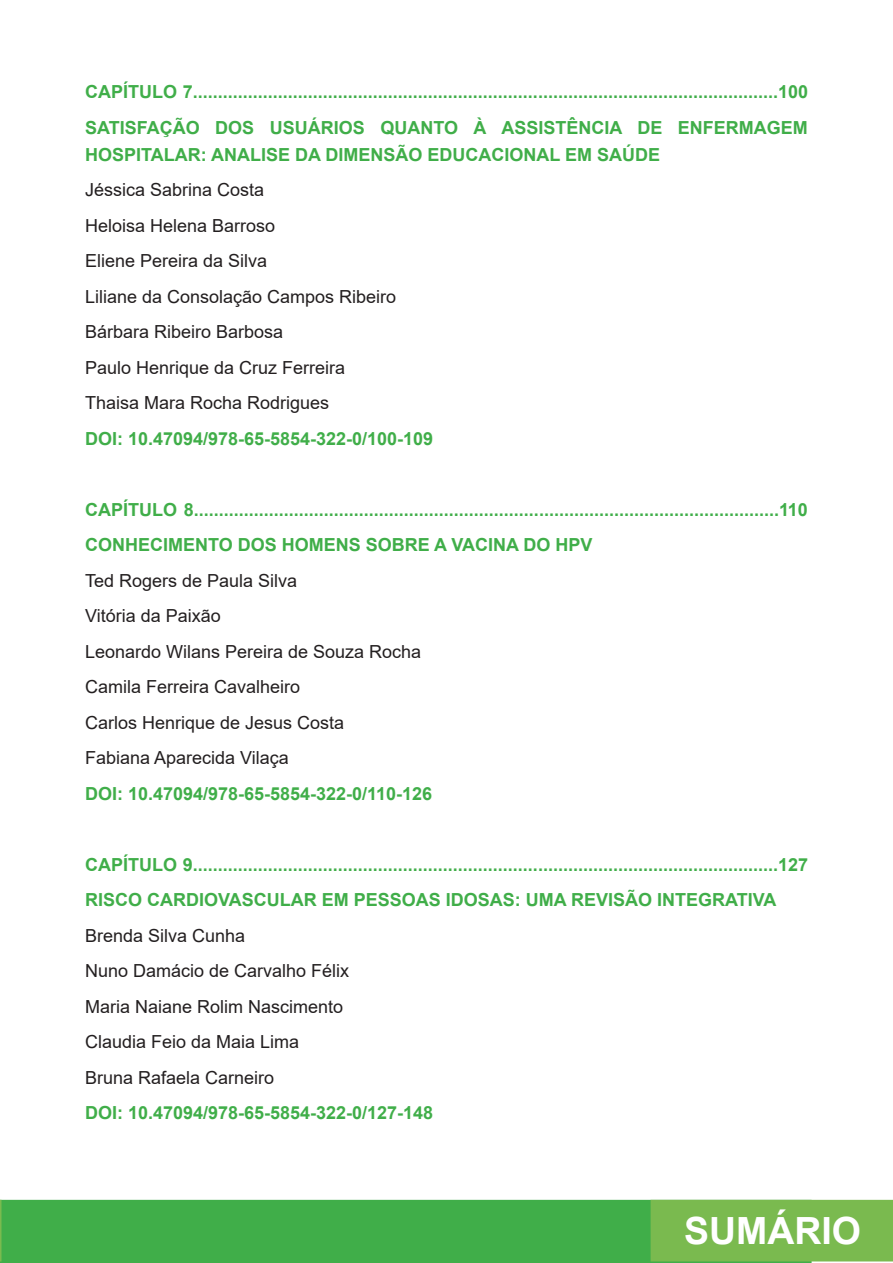
<style>
.page{position:relative;width:893px;height:1263px;background:#fff}
.page>*{position:absolute;margin:0;border:0;box-sizing:border-box;transform-origin:0 0}
.t1{font:700 37.5px "Arial";color:#fff}
.No_Spacing{font:700 18px/27px "Arial";color:#40ae49}
.t2{font:18px "Arial";color:#231f20}
</style>
<div class="page">
<div style="left:0;top:1200px;width:812px;height:63px;background:#40ae49"></div>
<svg style="left:0;top:1200px;width:2px;height:61px"></svg>
<div style="left:651px;top:1200px;width:242px;height:61px;background:#7aba4f"></div>
<p class="No_Spacing" style="left:85px;top:79px;width:725px">CAPÍTULO 7.....................................................................................................................100</p>
<p class="No_Spacing" style="left:85px;top:114px;width:724px">SATISFAÇÃO DOS USUÁRIOS QUANTO À ASSISTÊNCIA DE ENFERMAGEM<br>HOSPITALAR: ANALISE DA DIMENSÃO EDUCACIONAL EM SAÚDE</p>
<p class="t2" style="left:85px;top:177px;width:181px">Jéssica Sabrina Costa</p>
<p class="t2" style="left:85px;top:213px;width:192px">Heloisa Helena Barroso</p>
<p class="t2" style="left:85px;top:248px;width:184px">Eliene Pereira da Silva</p>
<p class="t2" style="left:85px;top:284px;width:313px">Liliane da Consolação Campos Ribeiro</p>
<p class="t2" style="left:85px;top:319px;width:200px">Bárbara Ribeiro Barbosa</p>
<p class="t2" style="left:85px;top:355px;width:262px">Paulo Henrique da Cruz Ferreira</p>
<p class="t2" style="left:85px;top:390px;width:246px">Thaisa Mara Rocha Rodrigues</p>
<p class="No_Spacing" style="left:85px;top:425px;width:350px">DOI: 10.47094/978-65-5854-322-0/100-109</p>
<p class="No_Spacing" style="left:85px;top:496px;width:724px">CAPÍTULO 8.....................................................................................................................110</p>
<p class="No_Spacing" style="left:85px;top:532px;width:509px">CONHECIMENTO DOS HOMENS SOBRE A VACINA DO HPV</p>
<p class="t2" style="left:85px;top:568px;width:214px">Ted Rogers de Paula Silva</p>
<p class="t2" style="left:85px;top:603px;width:137px">Vitória da Paixão</p>
<p class="t2" style="left:85px;top:639px;width:338px">Leonardo Wilans Pereira de Souza Rocha</p>
<p class="t2" style="left:85px;top:674px;width:217px">Camila Ferreira Cavalheiro</p>
<p class="t2" style="left:85px;top:710px;width:261px">Carlos Henrique de Jesus Costa</p>
<p class="t2" style="left:85px;top:745px;width:205px">Fabiana Aparecida Vilaça</p>
<p class="No_Spacing" style="left:85px;top:780px;width:349px">DOI: 10.47094/978-65-5854-322-0/110-126</p>
<p class="No_Spacing" style="left:85px;top:851px;width:725px">CAPÍTULO 9.....................................................................................................................127</p>
<p class="No_Spacing" style="left:85px;top:887px;width:693px">RISCO CARDIOVASCULAR EM PESSOAS IDOSAS: UMA REVISÃO INTEGRATIVA</p>
<p class="t2" style="left:85px;top:923px;width:162px">Brenda Silva Cunha</p>
<p class="t2" style="left:85px;top:959px;width:266px">Nuno Damácio de Carvalho Félix</p>
<p class="t2" style="left:85px;top:994px;width:260px">Maria Naiane Rolim Nascimento</p>
<p class="t2" style="left:85px;top:1030px;width:216px">Claudia Feio da Maia Lima</p>
<p class="t2" style="left:85px;top:1065px;width:191px">Bruna Rafaela Carneiro</p>
<p class="No_Spacing" style="left:85px;top:1100px;width:350px">DOI: 10.47094/978-65-5854-322-0/127-148</p>
<h1 class="t1" style="left:684px;top:1205px;width:179px">SUMÁRIO</h1>
</div>
